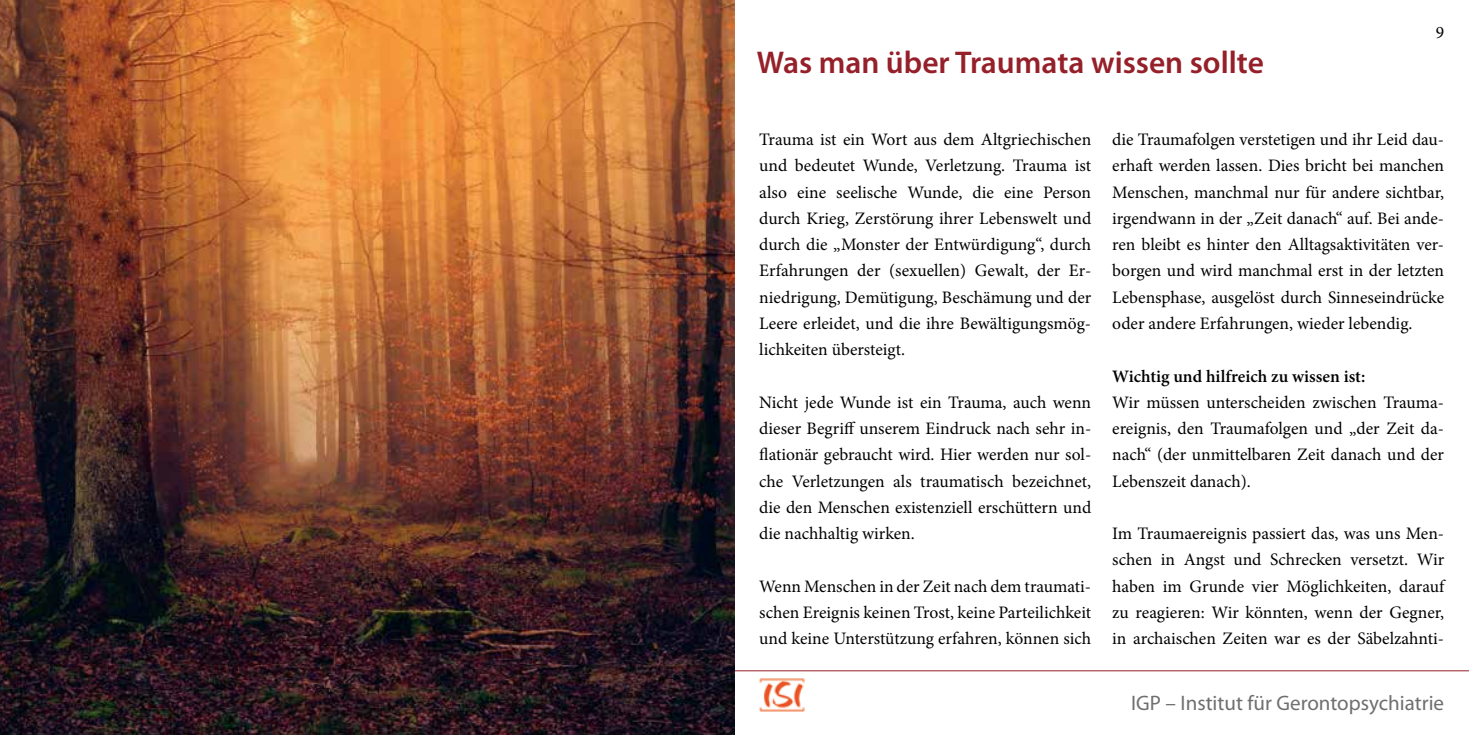
<style>
.page{position:relative;width:1469px;height:735px;background:#fff}
.page>*{position:absolute;margin:0;border:0;box-sizing:border-box;transform-origin:0 0}
.t1{font:600 31.5px "Myriad Pro";color:#962029}
.t2{font:21px "Myriad Pro";color:#706f6f}
.t3{font:17.5px/26.2px "Minion Pro";color:#000;text-align:justify}
.t4{font:600 17.5px "Minion Pro";color:#000}
</style>
<div class="page">
<hr style="left:0;top:670px;width:1468px;height:1px;background:#962029">
<img style="left:759px;top:678px;width:46px;height:34px">
<img style="left:0;top:0;width:734px;height:734px">
<h1 class="t1" style="left:756px;top:43px;width:509px">Was man über Traumata wissen sollte</h1>
<p class="t3" style="left:1435px;top:19px;width:10px">9</p>
<p class="t3" style="left:759px;top:126px;width:333px">Trauma ist ein Wort aus dem Altgriechischen und bedeutet Wunde, Verletzung. Trauma ist also eine seelische Wunde, die eine Person durch Krieg, Zerstörung ihrer Lebenswelt und durch die „Monster der Entwürdigung“, durch Erfahrungen der (sexuellen) Gewalt, der Er&shy;niedrigung, Demütigung, Beschämung und der Leere erleidet, und die ihre Bewältigungsmög&shy;lichkeiten übersteigt.</p>
<p class="t3" style="left:759px;top:389px;width:333px">Nicht jede Wunde ist ein Trauma, auch wenn dieser Begriff unserem Eindruck nach sehr in&shy;flationär gebraucht wird. Hier werden nur sol&shy;che Verletzungen als traumatisch bezeichnet, die den Menschen existenziell erschüttern und die nachhaltig wirken.</p>
<p class="t3" style="left:759px;top:572px;width:333px">Wenn Menschen in der Zeit nach dem traumati&shy;schen Ereignis keinen Trost, keine Parteilichkeit und keine Unterstützung erfahren, können sich</p>
<p class="t3" style="left:1112px;top:126px;width:333px">die Traumafolgen verstetigen und ihr Leid dau&shy;erhaft werden lassen. Dies bricht bei manchen Menschen, manchmal nur für andere sichtbar, irgendwann in der „Zeit danach“ auf. Bei ande&shy;ren bleibt es hinter den Alltagsaktivitäten ver&shy;borgen und wird manchmal erst in der letzten Lebensphase, ausgelöst durch Sinneseindrücke oder andere Erfahrungen, wieder lebendig.</p>
<p class="t4" style="left:1112px;top:363px;width:254px">Wichtig und hilfreich zu wissen ist:</p>
<p class="t3" style="left:1112px;top:389px;width:333px">Wir müssen unterscheiden zwischen Trauma&shy;ereignis, den Traumafolgen und „der Zeit da&shy;nach“ (der unmittelbaren Zeit danach und der Lebenszeit danach).</p>
<p class="t3" style="left:1112px;top:520px;width:333px">Im Traumaereignis passiert das, was uns Men&shy;schen in Angst und Schrecken versetzt. Wir haben im Grunde vier Möglichkeiten, darauf zu reagieren: Wir könnten, wenn der Gegner, in archaischen Zeiten war es der Säbelzahnti-</p>
<p class="t2" style="left:1131px;top:689px;width:314px">IGP – Institut für Gerontopsychiatrie</p>
</div>
